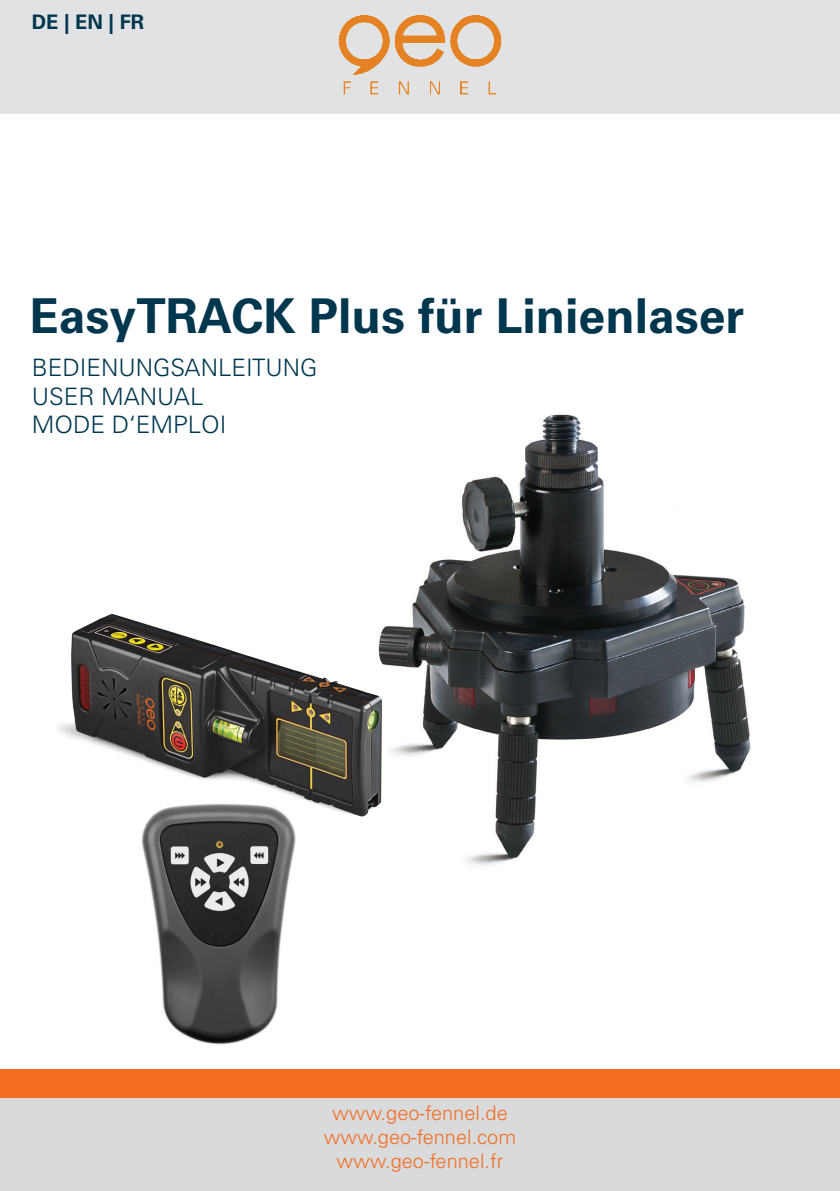
<style>
.page{position:relative;width:840px;height:1191px;background:#fff}
.page>*{position:absolute;margin:0;border:0;box-sizing:border-box;transform-origin:0 0}
.t1{font:700 48px "Univers LT Std";color:#01374e}
.t2{font:300 24px/28.8px "Univers LT Std";color:#01374e}
.t3{font:300 20px/24px "Univers LT Std";color:#f36e21;text-align:center}
.t4{font:700 20px "Univers LT Std";color:#01374e}
</style>
<div class="page">
<div style="left:0;top:1097px;width:839px;height:94px;background:#d9dadc"></div>
<div style="left:0;top:1069px;width:839px;height:28px;background:#f36e21"></div>
<div style="left:0;top:0;width:839px;height:113px;background:#e1e2e4"></div>
<img style="left:338px;top:15px;width:163px;height:79px">
<img style="left:417px;top:414px;width:334px;height:452px">
<img style="left:141px;top:833px;width:155px;height:212px">
<img style="left:58px;top:595px;width:362px;height:238px">
<p class="t4" style="left:32px;top:11px;width:114px">DE | EN | FR</p>
<h1 class="t1" style="left:29px;top:287px;width:715px">EasyTRACK Plus für Linienlaser</h1>
<p class="t2" style="left:32px;top:353px;width:287px">BEDIENUNGSANLEITUNG<br>USER MANUAL<br>MODE D‘EMPLOI</p>
<p class="t3" style="left:323px;top:1101px;width:194px">www.geo-fennel.de www.geo-fennel.com www.geo-fennel.fr</p>
</div>
